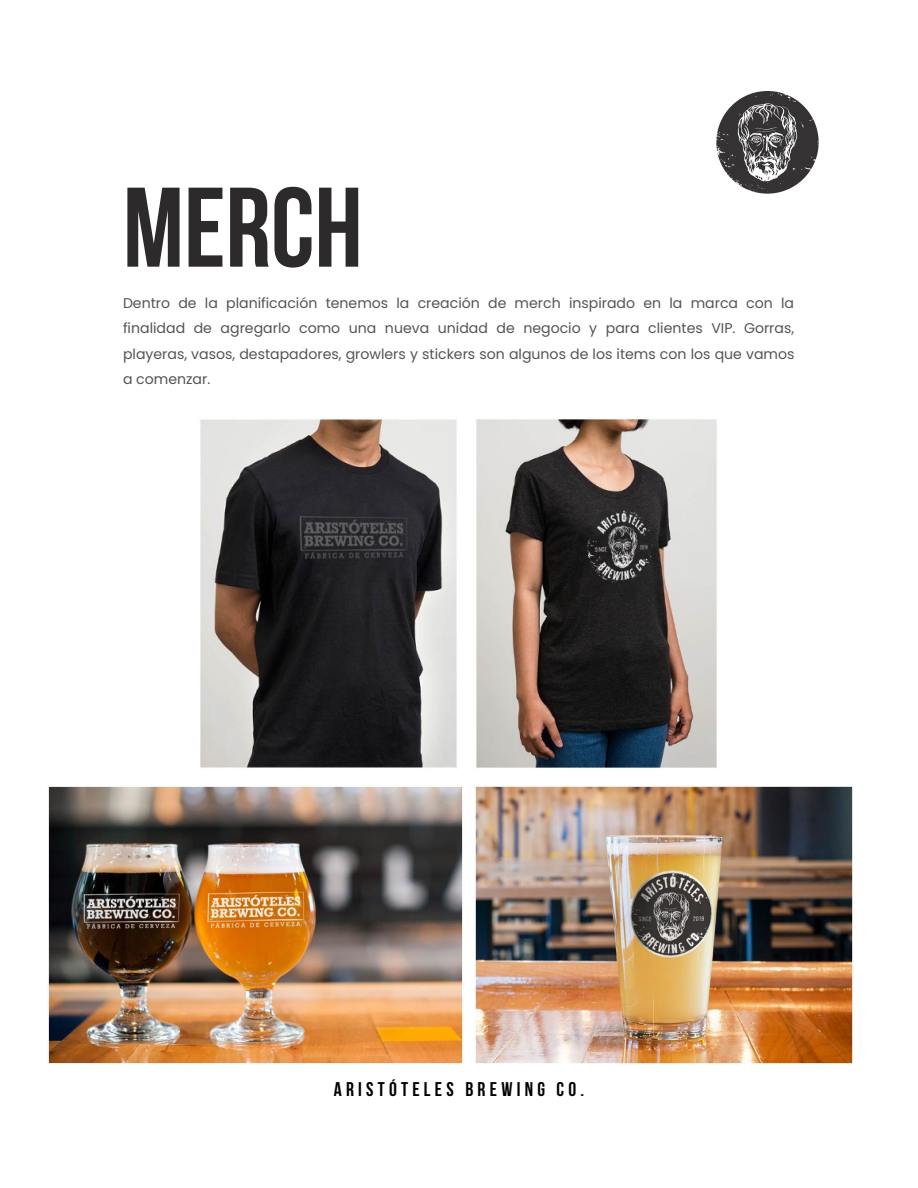
<style>
.page{position:relative;width:918px;height:1188px;background:#fff}
.page>*{position:absolute;margin:0;border:0;box-sizing:border-box;transform-origin:0 0}
.t1{font:700 112.95px "Bebas Neue";color:#2c2a2b}
.t2{font:700 19.8px "Bebas Neue";letter-spacing:.215em;color:#000}
.t3{font:14.1px/25.3px "Poppins";color:#545454;text-align:justify}
</style>
<div class="page">
<img style="left:716px;top:92px;width:103px;height:102px">
<img style="left:200px;top:418px;width:257px;height:350px">
<img style="left:476px;top:418px;width:241px;height:350px">
<img style="left:475px;top:786px;width:378px;height:278px">
<img style="left:48px;top:786px;width:415px;height:278px">
<h1 class="t1" style="left:123px;top:182px;width:241px">MERCH</h1>
<p class="t3" style="left:123px;top:290px;width:673px">Dentro de la planificación tenemos la creación de merch inspirado en la marca con la finalidad de agregarlo como una nueva unidad de negocio y para clientes VIP. Gorras, playeras, vasos, destapadores, growlers y stickers son algunos de los items con los que vamos a comenzar.</p>
<h2 class="t2" style="left:334px;top:1081px;width:252px">ARISTÓTELES BREWING CO.</h2>
</div>
